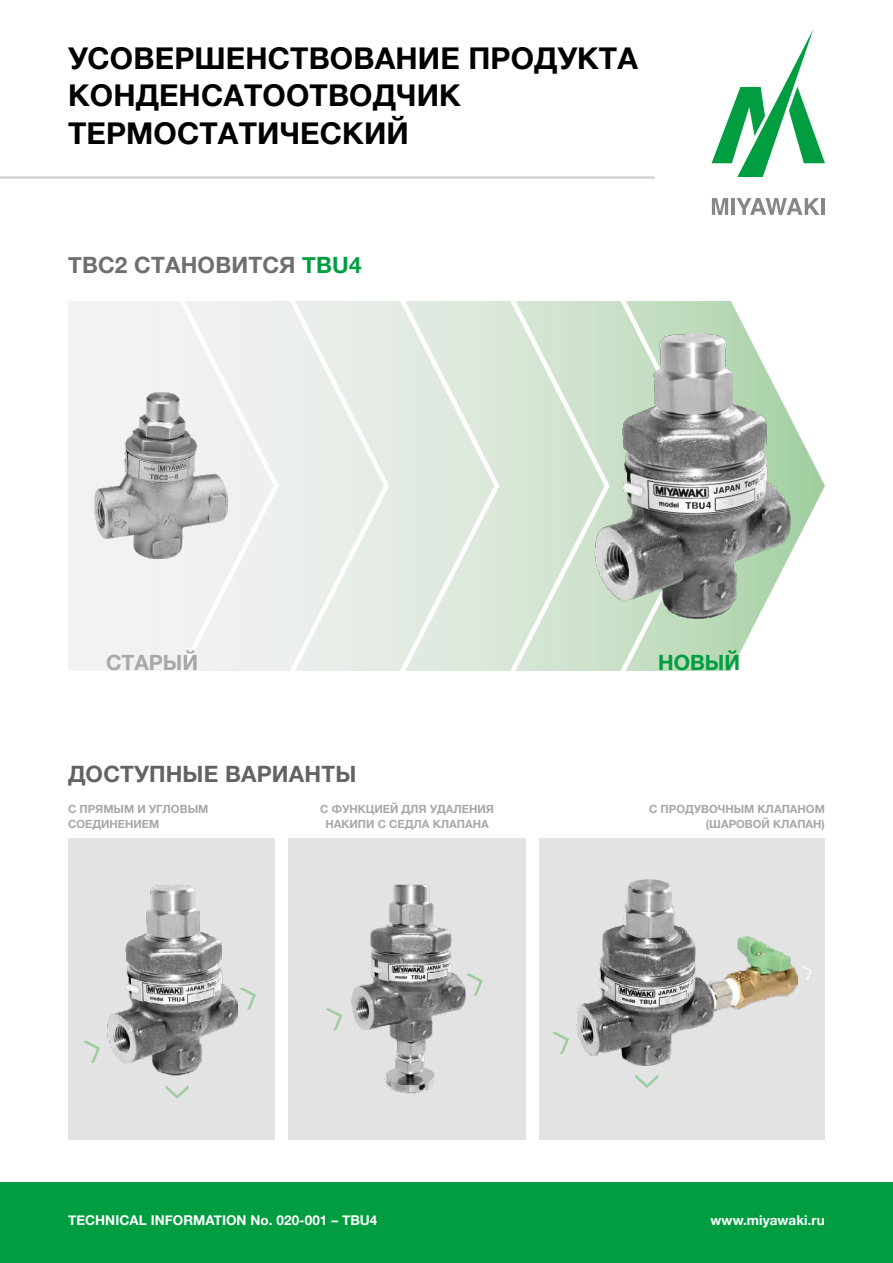
<style>
.page{position:relative;width:893px;height:1263px;background:#fff}
.page>*{position:absolute;margin:0;border:0;box-sizing:border-box;transform-origin:0 0}
.t1{font:700 30px/37.5px "Helvetica Neue";letter-spacing:.005em;color:#000}
.t2{font:700 22.5px "Helvetica Neue";letter-spacing:.01em;color:#706f6f}
.t3{font:700 22.5px "Helvetica Neue";letter-spacing:.01em;color:#646363}
.t4{font:700 21px "Helvetica Neue";color:#a8a8a7}
.t5{font:700 21px "Helvetica Neue";color:#009e40}
.t6{font:700 13.5px "Helvetica Neue";letter-spacing:.005em;color:#fff}
.t7{font:700 11.25px/15.8px "Helvetica Neue";color:#a8a8a7}
.s1{color:#009e40}
</style>
<div class="page">
<div style="left:0;top:1182px;width:893px;height:81px;background:#009e40"></div>
<svg style="left:68px;top:301px;width:662px;height:370px"></svg>
<div style="left:178px;top:301px;width:101px;height:370px;background:#eef0ee"></div>
<div style="left:289px;top:301px;width:100px;height:370px;background:#e9eee8"></div>
<div style="left:399px;top:301px;width:100px;height:370px;background:#dfe9de"></div>
<div style="left:509px;top:301px;width:101px;height:370px;background:#d3e4d1"></div>
<svg style="left:619px;top:301px;width:101px;height:370px;background:#c3ddc1"></svg>
<svg style="left:730px;top:301px;width:95px;height:370px"></svg>
<div style="left:68px;top:838px;width:757px;height:302px;background:#e3e3e3"></div>
<hr style="left:0;top:176px;width:655px;height:3px;background:#d0d0d0">
<img style="left:577px;top:879px;width:221px;height:186px">
<svg style="left:552px;top:1032px;width:17px;height:22px"></svg>
<svg style="left:801px;top:966px;width:11px;height:14px"></svg>
<svg style="left:635px;top:1074px;width:23px;height:14px"></svg>
<img style="left:351px;top:884px;width:115px;height:210px">
<svg style="left:326px;top:1008px;width:16px;height:23px"></svg>
<svg style="left:466px;top:973px;width:17px;height:23px"></svg>
<img style="left:107px;top:884px;width:130px;height:192px">
<svg style="left:83px;top:1041px;width:17px;height:22px"></svg>
<svg style="left:239px;top:987px;width:17px;height:23px"></svg>
<svg style="left:166px;top:1085px;width:23px;height:14px"></svg>
<svg style="left:712px;top:29px;width:113px;height:148px"></svg>
<svg style="left:712px;top:198px;width:16px;height:17px"></svg>
<hr style="left:731px;top:198px;width:4px;height:17px;background:#878787">
<svg style="left:736px;top:198px;width:84px;height:17px"></svg>
<hr style="left:821px;top:198px;width:4px;height:17px;background:#878787">
<div style="left:275px;top:836px;width:13px;height:306px;background:#fff"></div>
<div style="left:526px;top:836px;width:13px;height:306px;background:#fff"></div>
<img style="left:94px;top:392px;width:134px;height:166px">
<img style="left:594px;top:334px;width:196px;height:288px">
<h1 class="t1" style="left:68px;top:40px;width:571px">УСОВЕРШЕНСТВОВАНИЕ ПРОДУКТА<br>КОНДЕНСАТООТВОДЧИК<br>ТЕРМОСТАТИЧЕСКИЙ</h1>
<h2 class="t2" style="left:68px;top:247px;width:295px">TBC2 СТАНОВИТСЯ <span class="s1">TBU4</span></h2>
<h3 class="t4" style="left:106px;top:646px;width:93px">СТАРЫЙ</h3>
<h3 class="t5" style="left:658px;top:646px;width:83px">НОВЫЙ</h3>
<h2 class="t3" style="left:68px;top:756px;width:290px">ДОСТУПНЫЕ ВАРИАНТЫ</h2>
<p class="t7" style="left:68px;top:801px;width:142px">С ПРЯМЫМ И УГЛОВЫМ<br>СОЕДИНЕНИЕМ</p>
<p class="t7" style="left:320px;top:801px;width:175px;text-align:center">С ФУНКЦИЕЙ ДЛЯ УДАЛЕНИЯ<br>НАКИПИ С СЕДЛА КЛАПАНА</p>
<p class="t7" style="left:649px;top:801px;width:177px;text-align:right">С ПРОДУВОЧНЫМ КЛАПАНОМ (ШАРОВОЙ КЛАПАН)</p>
<p class="t6" style="left:68px;top:1209px;width:311px">TECHNICAL INFORMATION No. 020-001 – TBU4</p>
<p class="t6" style="left:711px;top:1210px;width:116px">www.miyawaki.ru</p>
</div>
